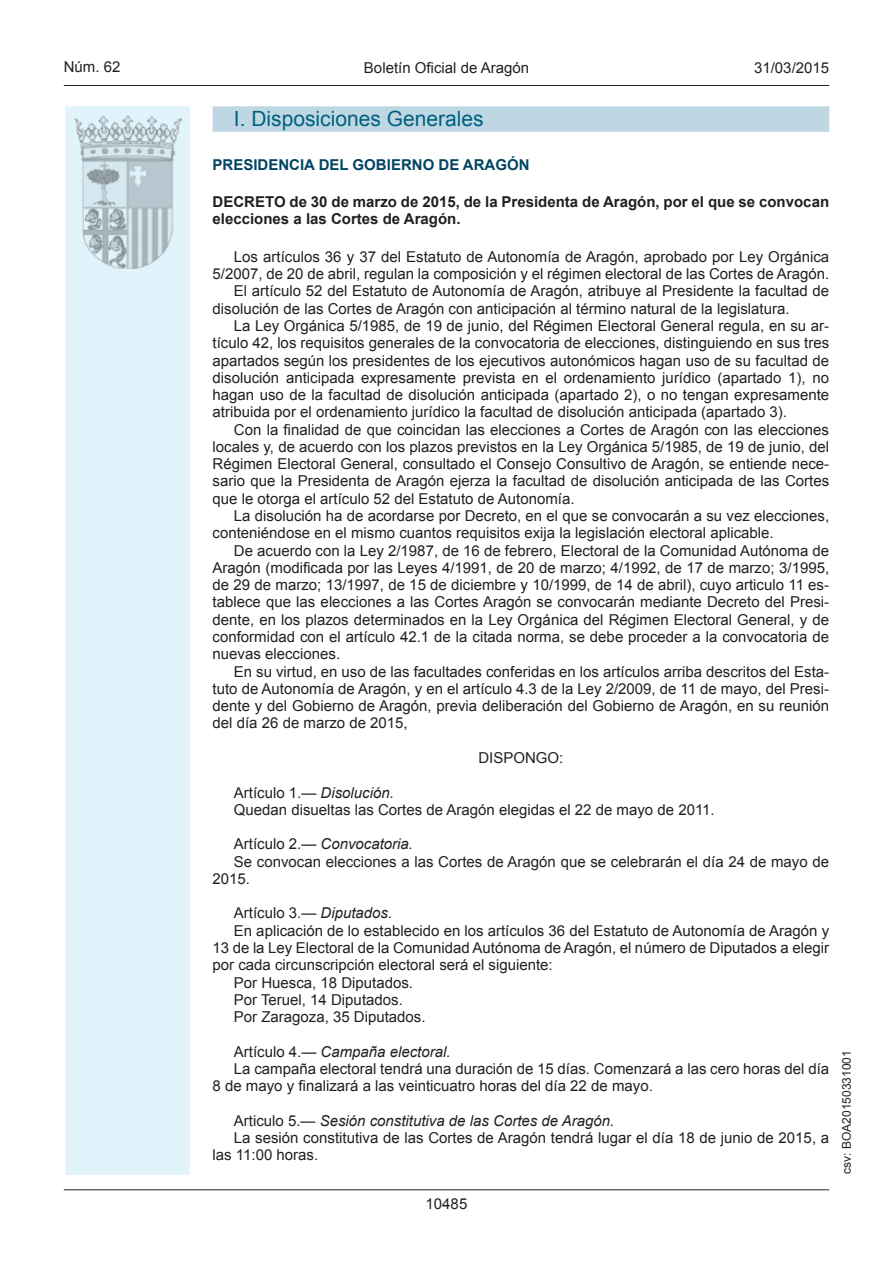
<style>
.page{position:relative;width:893px;height:1263px;background:#fff}
.page>*{position:absolute;margin:0;border:0;box-sizing:border-box;transform-origin:0 0}
.t1{font:21px "Arial";color:#006180}
.t2{font:15px/17.2px "Arial";color:#231f20}
.t3{font:italic 15px "Arial";color:#231f20}
.t4{font:700 15px/16.5px "Arial";color:#231f20}
.t5{font:700 15px "Arial";color:#004462}
.t6{font:12px "Arial";color:#231f20}
.s1{font-style:italic}
.s2{font-style:normal}
</style>
<div class="page">
<hr style="left:64px;top:85px;width:765px;height:1px;background:#231f20">
<div style="left:64px;top:105px;width:127px;height:1071px;background:#e1f4fc;border:2px solid #fff"></div>
<img style="left:75px;top:115px;width:106px;height:153px">
<hr style="left:64px;top:1189px;width:765px;height:1px;background:#231f20">
<div style="left:213px;top:106px;width:616px;height:26px;background:#bfd6e3"></div>
<p class="t2" style="left:64px;top:59px;width:58px">Núm. 62</p>
<p class="t2" style="left:364px;top:59px;width:167px">Boletín Oficial de Aragón</p>
<p class="t2" style="left:754px;top:59px;width:77px">31/03/2015</p>
<h1 class="t1" style="left:234px;top:104px;width:251px">I. Disposiciones Generales</h1>
<p class="t5" style="left:213px;top:154px;width:318px">PRESIDENCIA DEL GOBIERNO DE ARAGÓN</p>
<p class="t4" style="left:213px;top:194px;width:618px">DECRETO de 30 de marzo de 2015, de la Presidenta de Aragón, por el que se convocan elecciones a las Cortes de Aragón.</p>
<p class="t2" style="left:234px;top:248px;width:597px">Los artículos 36 y 37 del Estatuto de Autonomía de Aragón, aprobado por Ley Orgánica</p>
<p class="t2" style="left:213px;top:265px;width:618px">5/2007, de 20 de abril, regulan la composición y el régimen electoral de las Cortes de Aragón.</p>
<p class="t2" style="left:234px;top:283px;width:597px">El artículo 52 del Estatuto de Autonomía de Aragón, atribuye al Presidente la facultad de</p>
<p class="t2" style="left:213px;top:300px;width:578px">disolución de las Cortes de Aragón con anticipación al término natural de la legislatura.</p>
<p class="t2" style="left:234px;top:317px;width:597px">La Ley Orgánica 5/1985, de 19 de junio, del Régimen Electoral General regula, en su ar-</p>
<p class="t2" style="left:213px;top:334px;width:618px">tículo 42, los requisitos generales de la convocatoria de elecciones, distinguiendo en sus tres</p>
<p class="t2" style="left:213px;top:352px;width:618px">apartados según los presidentes de los ejecutivos autonómicos hagan uso de su facultad de</p>
<p class="t2" style="left:213px;top:369px;width:618px">disolución anticipada expresamente prevista en el ordenamiento jurídico (apartado 1), no</p>
<p class="t2" style="left:213px;top:386px;width:618px">hagan uso de la facultad de disolución anticipada (apartado 2), o no tengan expresamente</p>
<p class="t2" style="left:213px;top:404px;width:576px">atribuida por el ordenamiento jurídico la facultad de disolución anticipada (apartado 3).</p>
<p class="t2" style="left:234px;top:421px;width:597px">Con la finalidad de que coincidan las elecciones a Cortes de Aragón con las elecciones</p>
<p class="t2" style="left:213px;top:438px;width:618px">locales y, de acuerdo con los plazos previstos en la Ley Orgánica 5/1985, de 19 de junio, del</p>
<p class="t2" style="left:213px;top:455px;width:618px">Régimen Electoral General, consultado el Consejo Consultivo de Aragón, se entiende nece-</p>
<p class="t2" style="left:213px;top:473px;width:618px">sario que la Presidenta de Aragón ejerza la facultad de disolución anticipada de las Cortes</p>
<p class="t2" style="left:213px;top:490px;width:363px">que le otorga el artículo 52 del Estatuto de Autonomía.</p>
<p class="t2" style="left:234px;top:507px;width:597px">La disolución ha de acordarse por Decreto, en el que se convocarán a su vez elecciones,</p>
<p class="t2" style="left:213px;top:525px;width:563px">conteniéndose en el mismo cuantos requisitos exija la legislación electoral aplicable.</p>
<p class="t2" style="left:234px;top:542px;width:597px">De acuerdo con la Ley 2/1987, de 16 de febrero, Electoral de la Comunidad Autónoma de</p>
<p class="t2" style="left:213px;top:559px;width:618px">Aragón (modificada por las Leyes 4/1991, de 20 de marzo; 4/1992, de 17 de marzo; 3/1995,</p>
<p class="t2" style="left:213px;top:576px;width:618px">de 29 de marzo; 13/1997, de 15 de diciembre y 10/1999, de 14 de abril), cuyo articulo 11 es-</p>
<p class="t2" style="left:213px;top:594px;width:618px">tablece que las elecciones a las Cortes Aragón se convocarán mediante Decreto del Presi-</p>
<p class="t2" style="left:213px;top:611px;width:618px">dente, en los plazos determinados en la Ley Orgánica del Régimen Electoral General, y de</p>
<p class="t2" style="left:213px;top:628px;width:618px">conformidad con el artículo 42.1 de la citada norma, se debe proceder a la convocatoria de</p>
<p class="t2" style="left:213px;top:645px;width:129px">nuevas elecciones.</p>
<p class="t2" style="left:234px;top:663px;width:597px">En su virtud, en uso de las facultades conferidas en los artículos arriba descritos del Esta-</p>
<p class="t2" style="left:213px;top:680px;width:618px">tuto de Autonomía de Aragón, y en el artículo 4.3 de la Ley 2/2009, de 11 de mayo, del Presi-</p>
<p class="t2" style="left:213px;top:697px;width:618px">dente y del Gobierno de Aragón, previa deliberación del Gobierno de Aragón, en su reunión</p>
<p class="t2" style="left:213px;top:715px;width:197px">del día 26 de marzo de 2015,</p>
<p class="t2" style="left:478px;top:749px;width:87px">DISPONGO:</p>
<p class="t2" style="left:234px;top:784px;width:482px">Artículo 1.— <span class="s1">Disolución.<br></span>Quedan disueltas las Cortes de Aragón elegidas el 22 de mayo de 2011.</p>
<p class="t3" style="left:234px;top:834px;width:181px"><span class="s2">Artículo 2.—</span> Convocatoria.</p>
<p class="t2" style="left:234px;top:853px;width:597px">Se convocan elecciones a las Cortes de Aragón que se celebrarán el día 24 de mayo de</p>
<p class="t2" style="left:213px;top:870px;width:39px">2015.</p>
<p class="t2" style="left:234px;top:905px;width:160px">Artículo 3.— <span class="s1">Diputados.</span></p>
<p class="t2" style="left:234px;top:922px;width:597px">En aplicación de lo establecido en los artículos 36 del Estatuto de Autonomía de Aragón y</p>
<p class="t2" style="left:213px;top:939px;width:618px">13 de la Ley Electoral de la Comunidad Autónoma de Aragón, el número de Diputados a elegir</p>
<p class="t2" style="left:213px;top:956px;width:342px">por cada circunscripción electoral será el siguiente:</p>
<p class="t2" style="left:234px;top:974px;width:181px">Por Huesca, 18 Diputados.</p>
<p class="t2" style="left:234px;top:991px;width:170px">Por Teruel, 14 Diputados.</p>
<p class="t2" style="left:234px;top:1008px;width:193px">Por Zaragoza, 35 Diputados.</p>
<p class="t3" style="left:234px;top:1042px;width:218px"><span class="s2">Artículo 4.—</span> Campaña electoral.</p>
<p class="t2" style="left:234px;top:1060px;width:597px">La campaña electoral tendrá una duración de 15 días. Comenzará a las cero horas del día</p>
<p class="t2" style="left:213px;top:1077px;width:442px">8 de mayo y finalizará a las veinticuatro horas del día 22 de mayo.</p>
<p class="t3" style="left:234px;top:1111px;width:382px"><span class="s2">Articulo 5.—</span> Sesión constitutiva de las Cortes de Aragón.</p>
<p class="t2" style="left:234px;top:1129px;width:597px">La sesión constitutiva de las Cortes de Aragón tendrá lugar el día 18 de junio de 2015, a</p>
<p class="t2" style="left:213px;top:1147px;width:107px">las 11:00 horas.</p>
<p class="t2" style="left:426px;top:1195px;width:43px">10485</p>
<p class="t6" style="left:839px;top:1174px;width:125px;rotate:-90deg">csv: BOA20150331001</p>
</div>
